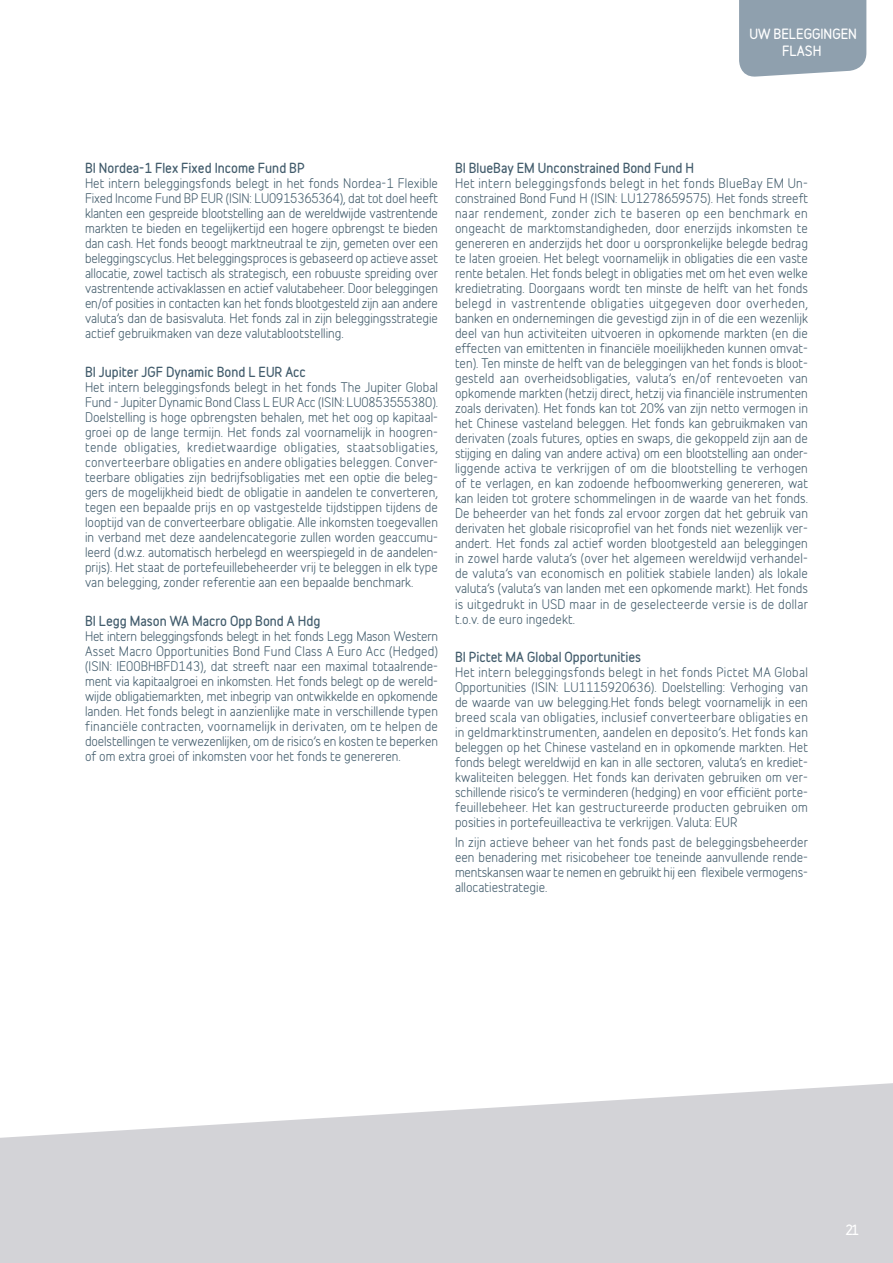
<style>
.page{position:relative;width:893px;height:1263px;background:#fff}
.page>*{position:absolute;margin:0;border:0;box-sizing:border-box;transform-origin:0 0}
.t1{font:700 12.75px/16.5px "Belfius Alternative";letter-spacing:-.005em;color:#fff;text-align:center}
.t2{font:12.6px/15px "Belfius Alternative";color:#425c6c;text-align:justify}
.t3{font:700 12.6px "Belfius Alternative";color:#425c6c}
</style>
<div class="page">
<svg style="left:0;top:1083px;width:893px;height:180px;fill:#d3d3d7"></svg>
<div style="left:739px;top:0;width:127px;height:77px;background:#8fa0ae"></div>
<p class="t1" style="left:750px;top:25px;width:109px">UW BELEGGINGEN<br>FLASH</p>
<p class="t3" style="left:85px;top:158px;width:221px">BI Nordea-1 Flex Fixed Income Fund BP</p>
<p class="t2" style="left:85px;top:174px;width:354px">Het intern beleggingsfonds belegt in het fonds Nordea-1 Flexible Fixed Income Fund BP EUR (ISIN: LU0915365364), dat tot doel heeft klanten een gespreide blootstelling aan de wereldwijde vastrentende markten te bieden en tegelijkertijd een hogere opbrengst te bieden dan cash. Het fonds beoogt marktneutraal te zijn, gemeten over een beleggingscyclus. Het beleggingsproces is gebaseerd op actieve asset allocatie, zowel tactisch als strategisch, een robuuste spreiding over vastrentende activaklassen en actief valutabeheer. Door beleggingen en/of posities in contacten kan het fonds blootgesteld zijn aan andere valuta’s dan de basisvaluta. Het fonds zal in zijn beleggingsstrategie actief gebruikmaken van deze valutablootstelling.</p>
<p class="t3" style="left:85px;top:362px;width:222px">BI Jupiter JGF Dynamic Bond L EUR Acc</p>
<p class="t2" style="left:85px;top:378px;width:354px">Het intern beleggingsfonds belegt in het fonds The Jupiter Global Fund - Jupiter Dynamic Bond Class L EUR Acc (ISIN: LU0853555380).<br>Doelstelling is hoge opbrengsten behalen, met het oog op kapitaal&shy;groei op de lange termijn. Het fonds zal voornamelijk in hoogren&shy;tende obligaties, kredietwaardige obligaties, staatsobligaties, converteerbare obligaties en andere obligaties beleggen. Conver&shy;teerbare obligaties zijn bedrijfsobligaties met een optie die beleg&shy;gers de mogelijkheid biedt de obligatie in aandelen te converteren, tegen een bepaalde prijs en op vastgestelde tijdstippen tijdens de looptijd van de converteerbare obligatie. Alle inkomsten toegevallen in verband met deze aandelencategorie zullen worden geaccumu&shy;leerd (d.w.z. automatisch herbelegd en weerspiegeld in de aandelen&shy;prijs). Het staat de portefeuillebeheerder vrij te beleggen in elk type van belegging, zonder referentie aan een bepaalde benchmark.</p>
<p class="t3" style="left:85px;top:611px;width:237px">BI Legg Mason WA Macro Opp Bond A Hdg</p>
<p class="t2" style="left:85px;top:627px;width:354px">Het intern beleggingsfonds belegt in het fonds Legg Mason Western Asset Macro Opportunities Bond Fund Class A Euro Acc (Hedged) (ISIN: IE00BHBFD143), dat streeft naar een maximal totaalrende&shy;ment via kapitaalgroei en inkomsten. Het fonds belegt op de wereld&shy;wijde obligatiemarkten, met inbegrip van ontwikkelde en opkomende landen. Het fonds belegt in aanzienlijke mate in verschillende typen financiële contracten, voornamelijk in derivaten, om te helpen de doelstellingen te verwezenlijken, om de risico’s en kosten te beperken of om extra groei of inkomsten voor het fonds te genereren.</p>
<p class="t3" style="left:455px;top:158px;width:241px">BI BlueBay EM Unconstrained Bond Fund H</p>
<p class="t2" style="left:455px;top:174px;width:354px">Het intern beleggingsfonds belegt in het fonds BlueBay EM Un&shy;constrained Bond Fund H (ISIN: LU1278659575). Het fonds streeft naar rendement, zonder zich te baseren op een benchmark en ongeacht de marktomstandigheden, door enerzijds inkomsten te genereren en anderzijds het door u oorspronkelijke belegde bedrag te laten groeien. Het belegt voornamelijk in obligaties die een vaste rente betalen. Het fonds belegt in obligaties met om het even welke kredietrating. Doorgaans wordt ten minste de helft van het fonds belegd in vastrentende obligaties uitgegeven door overheden, banken en ondernemingen die gevestigd zijn in of die een wezenlijk deel van hun activiteiten uitvoeren in opkomende markten (en die effecten van emittenten in financiële moeilijkheden kunnen omvat&shy;ten). Ten minste de helft van de beleggingen van het fonds is bloot&shy;gesteld aan overheidsobligaties, valuta’s en/of rentevoeten van opkomende markten (hetzij direct, hetzij via financiële instrumenten zoals derivaten). Het fonds kan tot 20% van zijn netto vermogen in het Chinese vasteland beleggen. Het fonds kan gebruikmaken van derivaten (zoals futures, opties en swaps, die gekoppeld zijn aan de stijging en daling van andere activa) om een blootstelling aan onder&shy;liggende activa te verkrijgen of om die blootstelling te verhogen of te verlagen, en kan zodoende hefboomwerking genereren, wat kan leiden tot grotere schommelingen in de waarde van het fonds.<br>De beheerder van het fonds zal ervoor zorgen dat het gebruik van derivaten het globale risicoprofiel van het fonds niet wezenlijk ver&shy;andert. Het fonds zal actief worden blootgesteld aan beleggingen in zowel harde valuta’s (over het algemeen wereldwijd verhandel&shy;de valuta’s van economisch en politiek stabiele landen) als lokale valuta’s (valuta’s van landen met een opkomende markt). Het fonds is uitgedrukt in USD maar in de geselecteerde versie is de dollar t.o.v. de euro ingedekt.</p>
<p class="t3" style="left:455px;top:647px;width:188px">BI Pictet MA Global Opportunities</p>
<p class="t2" style="left:455px;top:663px;width:354px">Het intern beleggingsfonds belegt in het fonds Pictet MA Global Opportunities (ISIN: LU1115920636). Doelstelling: Verhoging van de waarde van uw belegging.Het fonds belegt voornamelijk in een breed scala van obligaties, inclusief converteerbare obligaties en in geldmarktinstrumenten, aandelen en deposito’s. Het fonds kan beleggen op het Chinese vasteland en in opkomende markten. Het fonds belegt wereldwijd en kan in alle sectoren, valuta’s en krediet&shy;kwaliteiten beleggen. Het fonds kan derivaten gebruiken om ver&shy;schillende risico’s te verminderen (hedging) en voor efficiënt porte&shy;feuillebeheer. Het kan gestructureerde producten gebruiken om posities in portefeuilleactiva te verkrijgen. Valuta: EUR</p>
<p class="t2" style="left:455px;top:833px;width:354px">In zijn actieve beheer van het fonds past de beleggingsbeheerder een benadering met risicobeheer toe teneinde aanvullende rende&shy;mentskansen waar te nemen en gebruikt hij een flexibele vermogens&shy;allocatiestrategie.</p>
<p class="t1" style="left:845px;top:1221px;width:15px">21</p>
</div>
